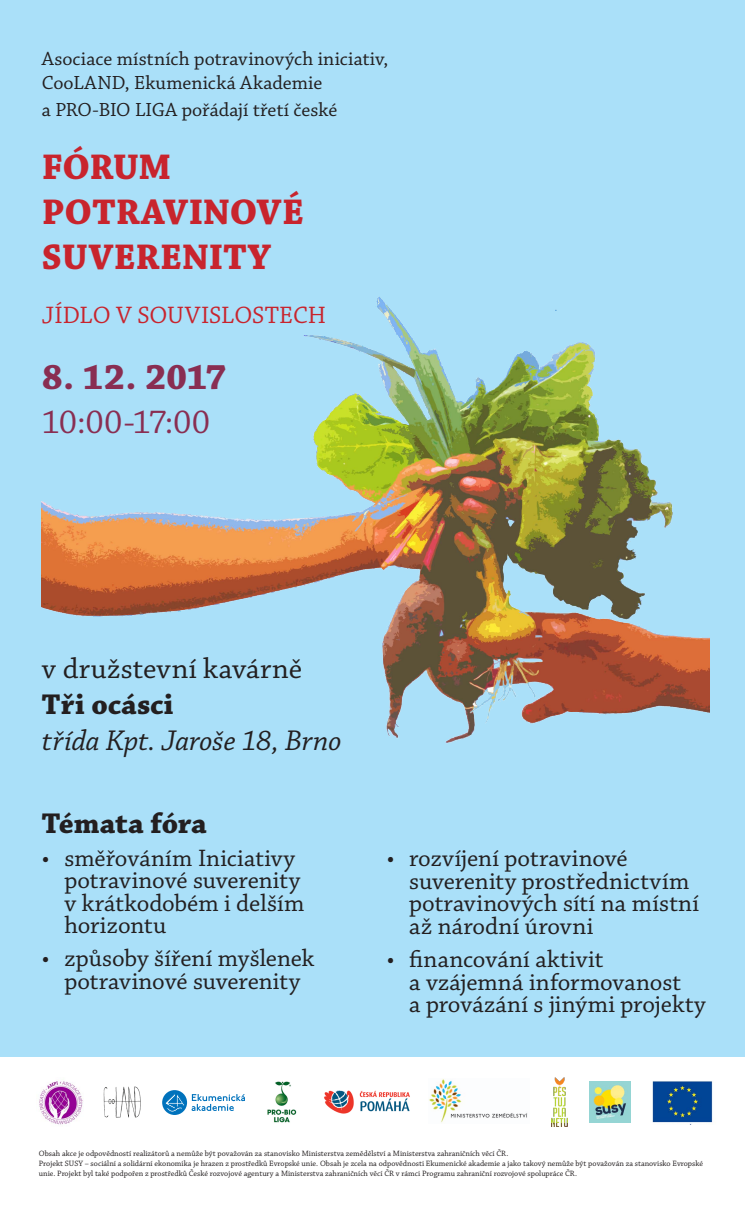
<style>
.page{position:relative;width:745px;height:1205px;background:#fff}
.page>*{position:absolute;margin:0;border:0;box-sizing:border-box;transform-origin:0 0}
.t1{font:700 37.5px "Chaparral Pro";letter-spacing:.005em;color:#c8242d}
.t2{font:700 37.5px "Chaparral Pro";letter-spacing:-.01em;color:#892e52}
.t3{font:35px "Chaparral Pro";letter-spacing:-.015em;color:#892e52}
.t4{font:italic 30px "Chaparral Pro";letter-spacing:-.005em;color:#231f20}
.t5{font:700 30px "Chaparral Pro";color:#231f20}
.t6{font:30px "Chaparral Pro";letter-spacing:.01em;color:#231f20}
.t7{font:25px/22.5px "Chaparral Pro";color:#231f20}
.t8{font:25px "Chaparral Pro";letter-spacing:.005em;color:#c8242d}
.t9{font:20px "Chaparral Pro";color:#231f20}
.t10{font:8.12px/9.8px "Chaparral Pro";color:#231f20}
</style>
<div class="page">
<div style="left:0;top:0;width:744px;height:1059px;background:#aae0f9"></div>
<img style="left:42px;top:297px;width:667px;height:446px">
<div style="left:0;top:1058px;width:744px;height:147px;background:#fff"></div>
<img style="left:39px;top:1081px;width:44px;height:44px">
<img style="left:103px;top:1086px;width:38px;height:32px">
<img style="left:652px;top:1081px;width:61px;height:43px">
<svg style="left:191px;top:1094px;width:54px;height:17px"></svg>
<div style="left:162px;top:1090px;width:25px;height:25px;background:#0072bc;border-radius:50%"></div>
<svg style="left:164px;top:1093px;width:20px;height:19px"></svg>
<img style="left:267px;top:1081px;width:30px;height:42px">
<img style="left:429px;top:1079px;width:99px;height:44px">
<img style="left:551px;top:1078px;width:16px;height:48px">
<img style="left:589px;top:1081px;width:41px;height:42px">
<img style="left:324px;top:1090px;width:86px;height:24px">
<p class="t9" style="left:42px;top:47px;width:347px">Asociace místních potravinových iniciativ,</p>
<p class="t9" style="left:42px;top:71px;width:281px">CooLAND, Ekumenická Akademie</p>
<p class="t9" style="left:42px;top:98px;width:297px">a PRO-BIO LIGA pořádají třetí české</p>
<p class="t1" style="left:42px;top:145px;width:131px">FÓRUM</p>
<p class="t1" style="left:42px;top:190px;width:263px">POTRAVINOVÉ</p>
<p class="t1" style="left:42px;top:235px;width:230px">SUVERENITY</p>
<p class="t8" style="left:42px;top:301px;width:285px">JÍDLO V SOUVISLOSTECH</p>
<p class="t2" style="left:42px;top:355px;width:186px">8. 12. 2017</p>
<p class="t3" style="left:42px;top:402px;width:170px">10:00-17:00</p>
<p class="t6" style="left:42px;top:652px;width:261px">v družstevní kavárně</p>
<p class="t5" style="left:42px;top:687px;width:133px">Tři ocásci</p>
<p class="t4" style="left:42px;top:724px;width:301px">třída Kpt. Jaroše 18, Brno</p>
<p class="t5" style="left:42px;top:805px;width:166px">Témata fóra</p>
<p class="t7" style="left:64px;top:847px;width:241px;text-indent:-22px">• směřováním Iniciativy potravinové suverenity v krátkodobém i delším horizontu</p>
<p class="t7" style="left:42px;top:948px;width:274px;text-align:center">• způsoby šíření myšlenek potravinové suverenity</p>
<p class="t7" style="left:409px;top:848px;width:291px;text-indent:-22px">• rozvíjení potravinové suverenity prostřednictvím potravinových sítí na místní až národní úrovni</p>
<p class="t7" style="left:409px;top:949px;width:298px;text-indent:-22px">• financování aktivit<br>a vzájemná informovanost<br>a provázání s jinými projekty</p>
<p class="t10" style="left:39px;top:1149px;width:470px">Obsah akce je odpovědností realizátorů a nemůže být považován za stanovisko Ministerstva zemědělství a Ministerstva zahraničních věcí ČR.</p>
<p class="t10" style="left:39px;top:1158px;width:665px">Projekt SUSY – sociální a solidární ekonomika je hrazen z prostředků Evropské unie. Obsah je zcela na odpovědnosti Ekumenické akademie a jako takový nemůže být považován za stanovisko Evropské unie. Projekt byl také podpořen z prostředků České rozvojové agentury a Ministerstva zahraničních věcí ČR v rámci Programu zahraniční rozvojové spolupráce ČR.</p>
</div>
